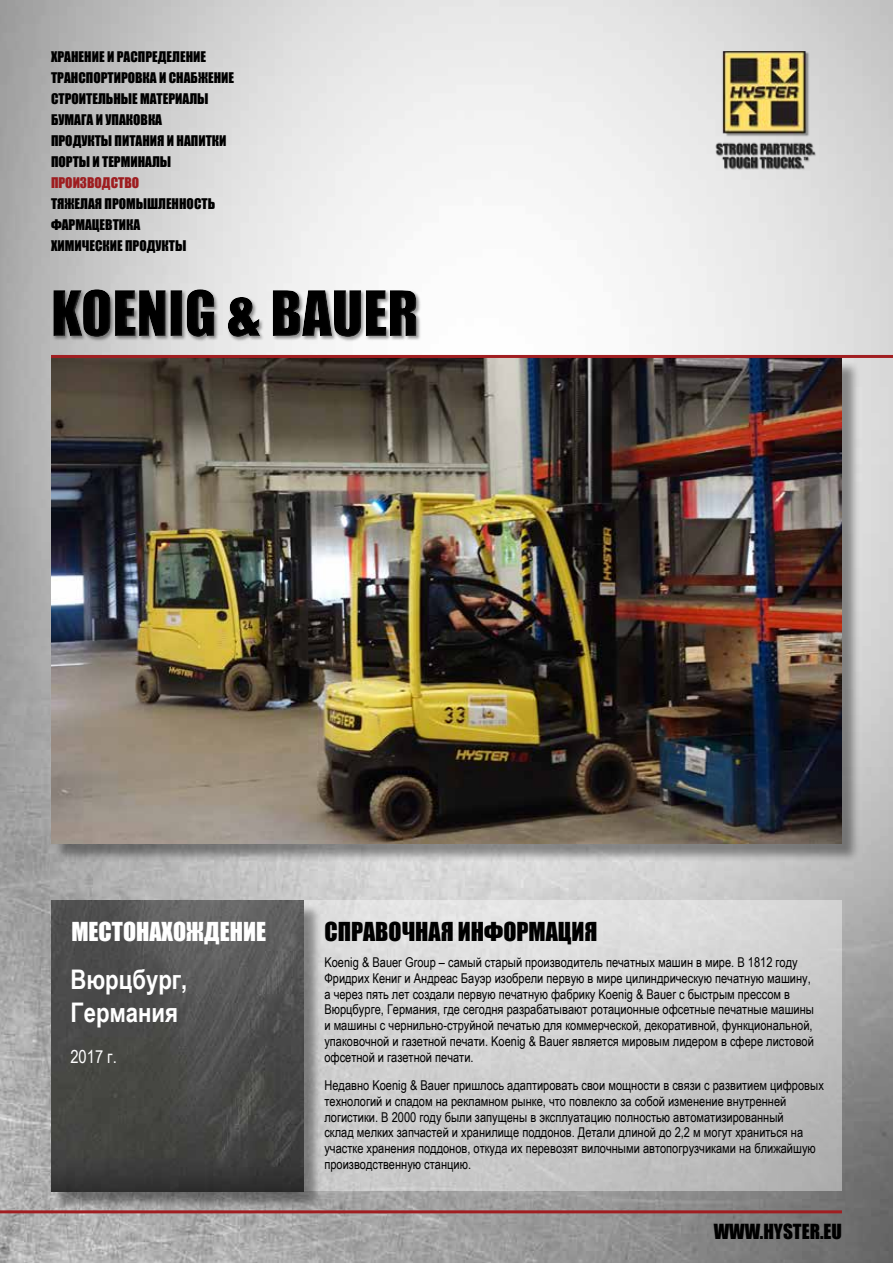
<style>
.page{position:relative;width:893px;height:1263px;background:#fff}
.page>*{position:absolute;margin:0;border:0;box-sizing:border-box;transform-origin:0 0}
.t1{font:700 27px/32.4px "Arial Narrow";color:#fff}
.t2{font:24px "Impact";color:#000}
.t3{font:24px "Impact";color:#fff}
.t4{font:19.2px "Impact";color:#000}
.t5{font:18px "Arial Narrow";color:#fff}
.t6{font:13.5px/15.8px "Arial Narrow";color:#000}
.t7{font:13.5px/21px "Impact";color:#000}
.t8{font:13.5px "Impact";color:#9e1d20}
</style>
<div class="page">
<img style="left:0;top:0;width:893px;height:1263px">
<svg style="left:303px;top:901px;width:539px;height:290px;background:#cdcdcd"></svg>
<hr style="left:0;top:1210px;width:842px;height:3px;background:#a11e21">
<div style="left:53px;top:903px;width:269px;height:307px;background:#000;opacity:.4"></div>
<img style="left:51px;top:901px;width:252px;height:290px">
<div style="left:53px;top:360px;width:808px;height:502px;background:#000;opacity:.4"></div>
<img style="left:51px;top:358px;width:791px;height:485px">
<hr style="left:51px;top:355px;width:842px;height:3px;background:#a11e21">
<img style="left:696px;top:51px;width:135px;height:130px">
<div style="left:52px;top:289px;width:370px;height:53px;background:#000;opacity:.4"></div>
<div style="left:51px;top:290px;width:368px;height:49px;background:#fff;opacity:.7"></div>
<div style="left:51px;top:288px;width:366px;height:49px;background:#000;opacity:.23"></div>
<p class="t7" style="left:51px;top:46px;width:185px">ХРАНЕНИЕ И РАСПРЕДЕЛЕНИЕ<br>ТРАНСПОРТИРОВКА И СНАБЖЕНИЕ<br>СТРОИТЕЛЬНЫЕ МАТЕРИАЛЫ<br>БУМАГА И УПАКОВКА<br>ПРОДУКТЫ ПИТАНИЯ И НАПИТКИ<br>ПОРТЫ И ТЕРМИНАЛЫ</p>
<p class="t8" style="left:51px;top:172px;width:90px">ПРОИЗВОДСТВО</p>
<p class="t7" style="left:51px;top:193px;width:166px">ТЯЖЕЛАЯ ПРОМЫШЛЕННОСТЬ<br>ФАРМАЦЕВТИКА<br>ХИМИЧЕСКИЕ ПРОДУКТЫ</p>
<h2 class="t3" style="left:71px;top:913px;width:196px">МЕСТОНАХОЖДЕНИЕ</h2>
<h2 class="t2" style="left:324px;top:913px;width:275px">СПРАВОЧНАЯ ИНФОРМАЦИЯ</h2>
<h1 class="t1" style="left:70px;top:962px;width:118px">Вюрцбург,<br>Германия</h1>
<h3 class="t5" style="left:70px;top:1043px;width:48px">2017 г.</h3>
<p class="t6" style="left:324px;top:954px;width:491px">Koenig &amp; Bauer Group – самый старый производитель печатных машин в мире. В 1812 году Фридрих Кениг и Андреас Бауэр изобрели первую в мире цилиндрическую печатную машину, а через пять лет создали первую печатную фабрику Koenig &amp; Bauer с быстрым прессом в Вюрцбурге, Германия, где сегодня разрабатывают ротационные офсетные печатные машины и машины с чернильно-струйной печатью для коммерческой, декоративной, функциональной, упаковочной и газетной печати. Koenig &amp; Bauer является мировым лидером в сфере листовой офсетной и газетной печати.</p>
<p class="t6" style="left:324px;top:1077px;width:501px">Недавно Koenig &amp; Bauer пришлось адаптировать свои мощности в связи с развитием цифровых технологий и спадом на рекламном рынке, что повлекло за собой изменение внутренней логистики. В 2000 году были запущены в эксплуатацию полностью автоматизированный<br>склад мелких запчастей и хранилище поддонов. Детали длиной до 2,2 м могут храниться на участке хранения поддонов, откуда их перевозят вилочными автопогрузчиками на ближайшую производственную станцию.</p>
<h3 class="t4" style="left:714px;top:1216px;width:130px">WWW.HYSTER.EU</h3>
</div>
